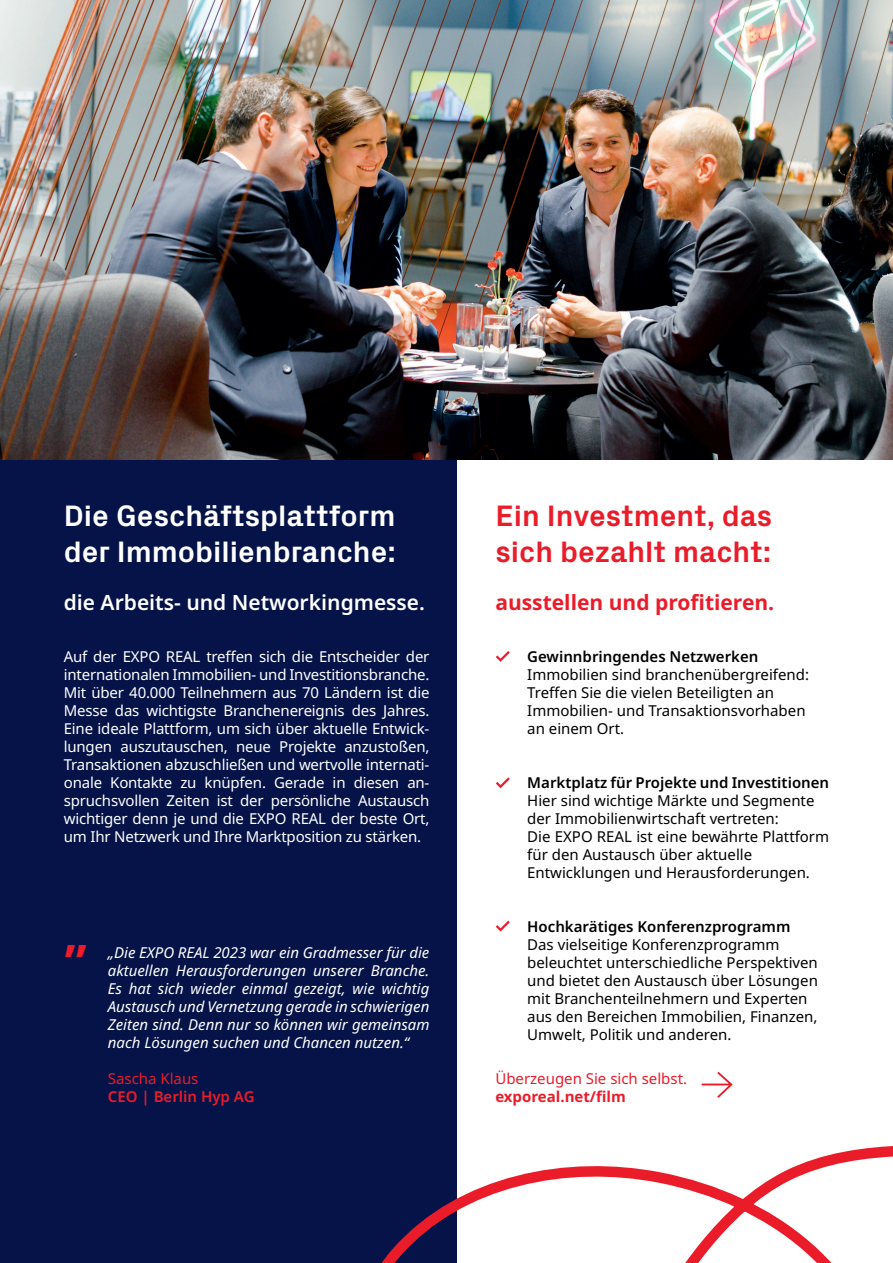
<style>
.page{position:relative;width:893px;height:1263px;background:#fff}
.page>*{position:absolute;margin:0;border:0;box-sizing:border-box;transform-origin:0 0}
.t1{font:700 49.5px "Noto Sans";color:#ee1b2b}
.t2{font:700 30px/36px "Px Grotesk";color:#fff}
.t3{font:700 30px/36px "Px Grotesk";color:#eb1c29}
.t4{font:600 21px "Noto Sans";color:#fff}
.t5{font:700 21px "Noto Sans";color:#eb1c29}
.t6{font:15px/18px "Noto Sans";letter-spacing:-.01em;color:#fff;text-align:justify}
.t7{font:15px/18px "Noto Sans";color:#000001}
.t8{font:italic 15px/18px "Noto Sans";color:#fff;text-align:justify}
.t9{font:600 15px "Noto Sans";color:#000001}
.t10{font:15px "Noto Sans";color:#eb1c29}
.t11{font:700 15px "Noto Sans";color:#eb1c29}
.t12{font:600 15px "Noto Sans";color:#eb1c29}
</style>
<div class="page">
<div style="left:0;top:404px;width:893px;height:859px;background:#051348"></div>
<div style="left:457px;top:417px;width:436px;height:846px;background:#fff"></div>
<svg style="left:701px;top:1072px;width:32px;height:26px"></svg>
<svg style="left:381px;top:1146px;width:512px;height:117px"></svg>
<img style="left:0;top:0;width:893px;height:459px">
<svg style="left:496px;top:651px;width:14px;height:11px"></svg>
<svg style="left:496px;top:777px;width:14px;height:11px"></svg>
<svg style="left:496px;top:921px;width:14px;height:10px"></svg>
<h2 class="t2" style="left:64px;top:496px;width:334px">Die Geschäftsplattform der Immobilienbranche:</h2>
<h3 class="t4" style="left:64px;top:588px;width:363px">die Arbeits- und Networkingmesse.</h3>
<p class="t6" style="left:64px;top:648px;width:367px">Auf der EXPO REAL treffen sich die Entscheider der internationalen Immobilien- und Investitionsbranche.<br>Mit über 40.000 Teilnehmern aus 70 Ländern ist die Messe das wichtigste Branchenereignis des Jahres.<br>Eine ideale Plattform, um sich über aktuelle Entwick&shy;lungen auszutauschen, neue Projekte anzustoßen, Transaktionen abzuschließen und wertvolle internati&shy;onale Kontakte zu knüpfen. Gerade in diesen an&shy;spruchsvollen Zeiten ist der persönliche Austausch wichtiger denn je und die EXPO REAL der beste Ort, um Ihr Netzwerk und Ihre Marktposition zu stärken.</p>
<h1 class="t1" style="left:64px;top:905px;width:27px">„</h1>
<p class="t8" style="left:108px;top:944px;width:323px">„Die EXPO REAL 2023 war ein Gradmesser für die aktuellen Herausforderungen unserer Branche.<br>Es hat sich wieder einmal gezeigt, wie wichtig Austausch und Vernetzung gerade in schwierigen Zeiten sind. Denn nur so können wir gemeinsam nach Lösungen suchen und Chancen nutzen.“</p>
<p class="t10" style="left:108px;top:1070px;width:92px">Sascha Klaus</p>
<p class="t12" style="left:108px;top:1086px;width:148px">CEO | Berlin Hyp AG</p>
<h2 class="t3" style="left:495px;top:496px;width:278px">Ein Investment, das sich bezahlt macht:</h2>
<h3 class="t5" style="left:495px;top:591px;width:280px">ausstellen und profitieren.</h3>
<p class="t9" style="left:527px;top:646px;width:233px">Gewinnbringendes Netzwerken</p>
<p class="t7" style="left:527px;top:666px;width:283px">Immobilien sind branchenübergreifend:<br>Treffen Sie die vielen Beteiligten an Immobilien- und Transaktionsvorhaben an einem Ort.</p>
<p class="t9" style="left:527px;top:772px;width:303px">Marktplatz für Projekte und Investitionen</p>
<p class="t7" style="left:527px;top:792px;width:303px">Hier sind wichtige Märkte und Segmente der Immobilienwirtschaft vertreten:<br>Die EXPO REAL ist eine bewährte Plattform für den Austausch über aktuelle Entwicklungen und Herausforderungen.</p>
<p class="t9" style="left:527px;top:916px;width:265px">Hochkarätiges Konferenzprogramm</p>
<p class="t7" style="left:527px;top:936px;width:292px">Das vielseitige Konferenzprogramm beleuchtet unterschiedliche Perspektiven und bietet den Austausch über Lösungen mit Branchenteilnehmern und Experten aus den Bereichen Immobilien, Finanzen, Umwelt, Politik und anderen.</p>
<p class="t10" style="left:495px;top:1070px;width:193px">Überzeugen Sie sich selbst.</p>
<p class="t11" style="left:495px;top:1088px;width:132px">exporeal.net/film</p>
</div>
